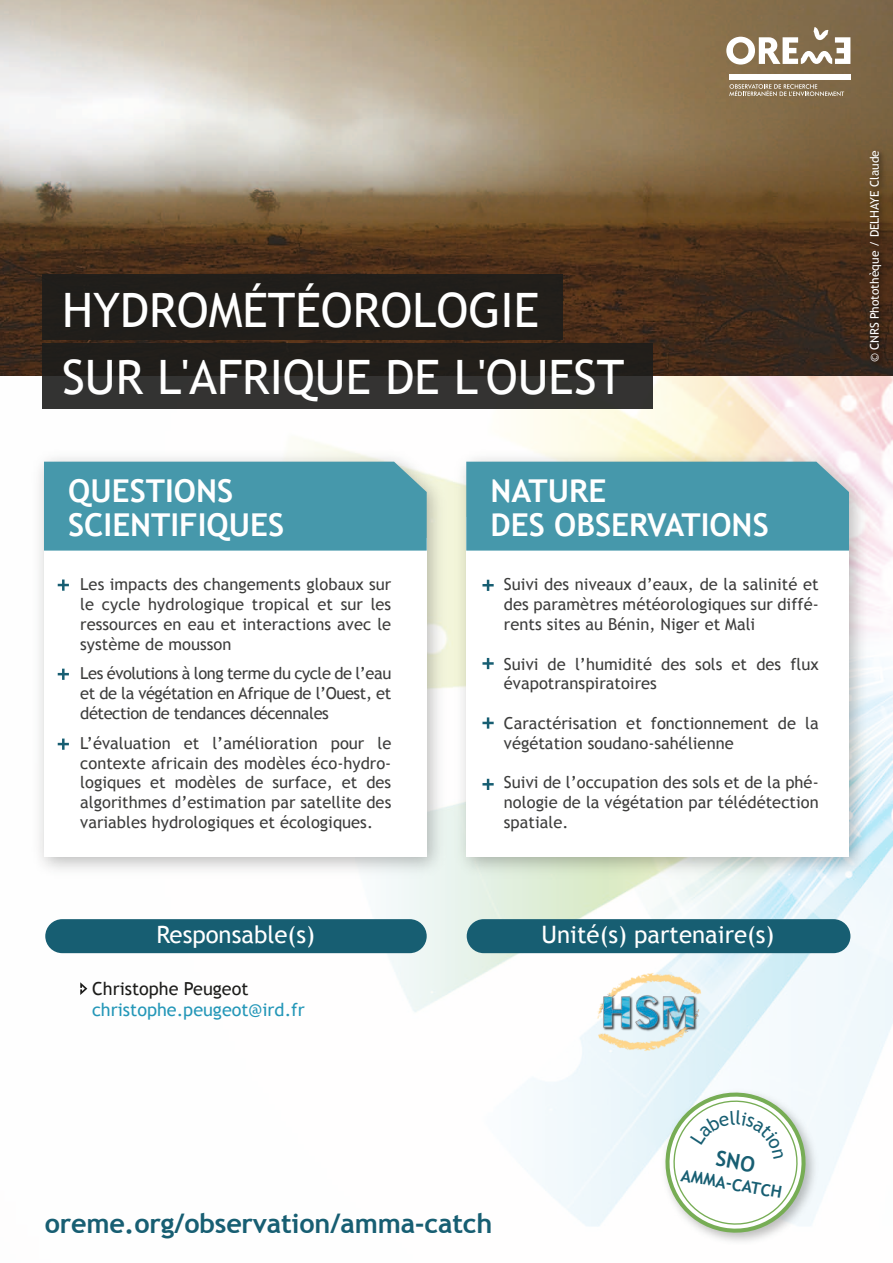
<style>
.page{position:relative;width:893px;height:1263px;background:#fff}
.page>*{position:absolute;margin:0;border:0;box-sizing:border-box;transform-origin:0 0}
.t1{font:47.4px/66.4px "Trebuchet MS";color:#fff}
.t2{font:700 31.5px/34.5px "Trebuchet MS";color:#fff}
.t3{font:700 27px "Trebuchet MS";letter-spacing:-.01em;color:#175e72}
.t4{font:24px "Trebuchet MS";color:#fff}
.t5{font:18px "Trebuchet MS";color:#2497b8}
.t6{font:18px "Trebuchet MS";color:#1d1d1b}
.t7{font:16.5px/19.8px "Trebuchet MS";color:#3d3d3c;text-align:justify}
.t8{font:700 16.5px "Trebuchet MS";color:#175e72}
.t9{font:12px "Trebuchet MS";color:#fff}
</style>
<div class="page">
<img style="left:0;top:375px;width:893px;height:852px">
<img style="left:0;top:0;width:893px;height:375px">
<img style="left:864px;top:8px;width:29px;height:364px">
<svg style="left:729px;top:84px;width:115px;height:12px"></svg>
<div style="left:729px;top:74px;width:121px;height:6px;background:#fff"></div>
<svg style="left:726px;top:27px;width:124px;height:38px"></svg>
<img style="left:26px;top:443px;width:850px;height:440px">
<div style="left:44px;top:538px;width:383px;height:319px;background:#fff"></div>
<div style="left:44px;top:462px;width:383px;height:89px;background:#4698ab"></div>
<svg style="left:58px;top:579px;width:11px;height:12px"></svg>
<svg style="left:58px;top:738px;width:11px;height:12px"></svg>
<svg style="left:58px;top:669px;width:11px;height:11px"></svg>
<div style="left:466px;top:517px;width:383px;height:340px;background:#fff"></div>
<div style="left:466px;top:462px;width:383px;height:89px;background:#4698ab"></div>
<svg style="left:482px;top:580px;width:12px;height:11px"></svg>
<svg style="left:482px;top:658px;width:12px;height:11px"></svg>
<svg style="left:482px;top:717px;width:12px;height:12px"></svg>
<svg style="left:482px;top:779px;width:12px;height:11px"></svg>
<div style="left:43px;top:343px;width:610px;height:65px;background:linear-gradient(to right,#292826,#2b2825)"></div>
<div style="left:43px;top:274px;width:520px;height:66px;background:#1d1d1b"></div>
<svg style="left:80px;top:982px;width:7px;height:13px"></svg>
<img style="left:589px;top:972px;width:121px;height:80px">
<div style="left:467px;top:919px;width:383px;height:34px;background:#175e72"></div>
<div style="left:45px;top:919px;width:382px;height:34px;background:#175e72"></div>
<img style="left:641px;top:1084px;width:191px;height:158px">
<svg style="left:662px;top:1089px;width:147px;height:147px"></svg>
<h1 class="t1" style="left:62px;top:277px;width:564px">HYDROMÉTÉOROLOGIE<br>SUR L'AFRIQUE DE L'OUEST</h1>
<h2 class="t2" style="left:68px;top:473px;width:217px">QUESTIONS<br>SCIENTIFIQUES</h2>
<p class="t7" style="left:80px;top:574px;width:313px">Les impacts des changements globaux sur le cycle hydrologique tropical et sur les ressources en eau et interactions avec le système de mousson</p>
<p class="t7" style="left:80px;top:664px;width:313px">Les évolutions à long terme du cycle de l’eau et de la végétation en Afrique de l’Ouest, et détection de tendances décennales</p>
<p class="t7" style="left:80px;top:733px;width:313px">L’évaluation et l’amélioration pour le contexte africain des modèles éco-hydro&shy;logiques et modèles de surface, et des algorithmes d’estimation par satellite des variables hydrologiques et écologiques.</p>
<h2 class="t2" style="left:490px;top:473px;width:280px">NATURE<br>DES OBSERVATIONS</h2>
<p class="t7" style="left:504px;top:574px;width:316px">Suivi des niveaux d’eaux, de la salinité et des paramètres météorologiques sur diffé&shy;rents sites au Bénin, Niger et Mali</p>
<p class="t7" style="left:504px;top:654px;width:316px">Suivi de l’humidité des sols et des flux évapotranspiratoires</p>
<p class="t7" style="left:504px;top:713px;width:316px">Caractérisation et fonctionnement de la végétation soudano-sahélienne</p>
<p class="t7" style="left:504px;top:772px;width:316px">Suivi de l’occupation des sols et de la phé&shy;nologie de la végétation par télédétection spatiale.</p>
<h3 class="t4" style="left:157px;top:920px;width:160px">Responsable(s)</h3>
<h3 class="t4" style="left:542px;top:920px;width:234px">Unité(s) partenaire(s)</h3>
<p class="t6" style="left:92px;top:977px;width:158px">Christophe Peugeot</p>
<p class="t5" style="left:92px;top:998px;width:214px">christophe.peugeot@ird.fr</p>
<p class="t9" style="left:867px;top:362px;width:214px;rotate:-90deg">© CNRS Photothèque / DELHAYE Claude</p>
<h3 class="t3" style="left:45px;top:1206px;width:449px">oreme.org/observation/amma-catch</h3>
<p class="t8" style="left:683px;top:1164px;width:104px;rotate:10deg">AMMA-CATCH</p>
</div>
